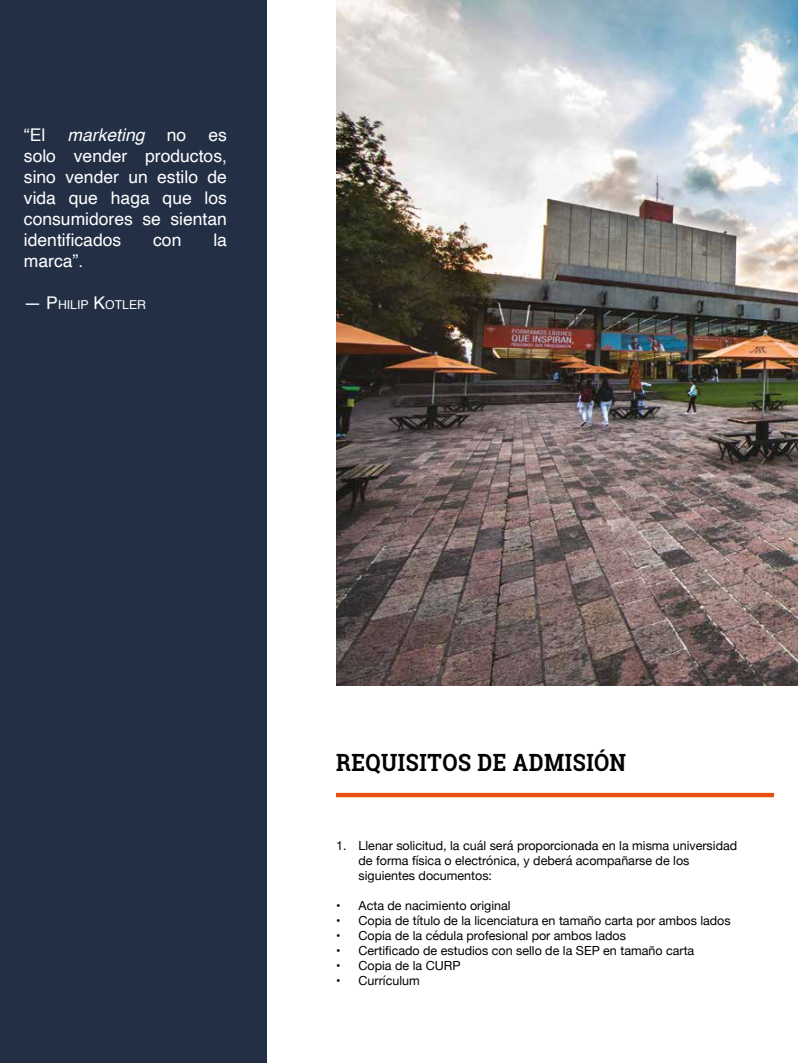
<style>
.page{position:relative;width:798px;height:1063px;background:#fff}
.page>*{position:absolute;margin:0;border:0;box-sizing:border-box;transform-origin:0 0}
.t1{font:700 23.75px "Roboto Slab";letter-spacing:.02em;color:#000;scale:.9 1}
.t2{font:17.5px/21px "Helvetica";color:#fff;text-align:justify}
.t3{font:italic 17.5px "Helvetica";color:#fff}
.t4{font:12.5px/15px "Helvetica Neue";color:#000}
.t5{font:12.25px "Helvetica";color:#fff}
.s1{font-size:17.5px}
</style>
<div class="page">
<div style="left:0;top:0;width:267px;height:1063px;background:#222f45"></div>
<img style="left:336px;top:0;width:461px;height:686px">
<hr style="left:336px;top:793px;width:437px;height:4px;background:#e84e0f">
<h2 class="t2" style="left:24px;top:125px;width:23px">“El</h2>
<h2 class="t3" style="left:68px;top:121px;width:78px">marketing</h2>
<h2 class="t2" style="left:167px;top:125px;width:21px">no</h2>
<h2 class="t2" style="left:24px;top:125px;width:204px;text-indent:184px">es solo vender productos, sino vender un estilo de vida que haga que los consumidores se sientan identificados</h2>
<h2 class="t2" style="left:153px;top:230px;width:30px">con</h2>
<h2 class="t2" style="left:213px;top:230px;width:15px">la</h2>
<h2 class="t2" style="left:24px;top:251px;width:61px">marca”.</h2>
<p class="t5" style="left:24px;top:295px;width:124px"><span class="s1">—</span> <span class="s1">P</span>HILIP <span class="s1">K</span>OTLER</p>
<h1 class="t1" style="left:336px;top:746px;width:324px">REQUISITOS DE ADMISIÓN</h1>
<p class="t4" style="left:358px;top:839px;width:380px;text-indent:-22px">1. Llenar solicitud, la cuál será proporcionada en la misma universidad de forma física o electrónica, y deberá acompañarse de los siguientes documentos:</p>
<p class="t4" style="left:336px;top:899px;width:176px">• Acta de nacimiento original</p>
<p class="t4" style="left:336px;top:914px;width:396px">• Copia de título de la licenciatura en tamaño carta por ambos lados</p>
<p class="t4" style="left:336px;top:929px;width:291px">• Copia de la cédula profesional por ambos lados</p>
<p class="t4" style="left:336px;top:944px;width:359px">• Certificado de estudios con sello de la SEP en tamaño carta</p>
<p class="t4" style="left:336px;top:959px;width:126px">• Copia de la CURP</p>
<p class="t4" style="left:336px;top:974px;width:85px">• Currículum</p>
</div>
